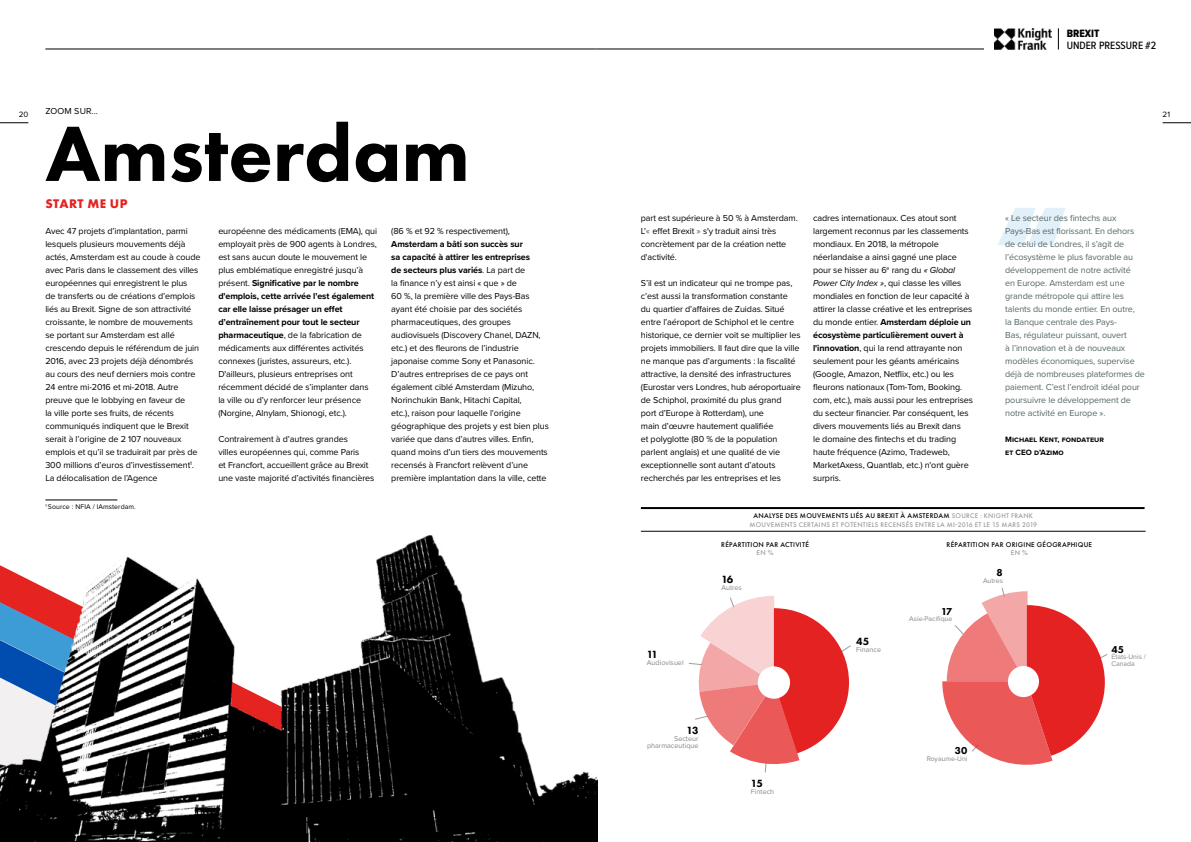
<style>
.page{position:relative;width:1191px;height:842px;background:#fff}
.page>*{position:absolute;margin:0;border:0;box-sizing:border-box;transform-origin:0 0}
.t1{font:800 100px "Futura LT";color:#c5e1f3}
.t2{font:800 81.2px "Futura PT";color:#000}
.t3{font:700 13px "Futura PT";letter-spacing:.035em;color:#e52321}
.t4{font:500 11px "Proxima Nova Cond";color:#000}
.t5{font:11px "Proxima Nova Cond Extrabld";color:#000}
.t6{font:800 10.8px "Futura PT";letter-spacing:-.095em;color:#000}
.t7{font:800 10.4px "Futura PT";color:#000}
.t8{font:9px/13px "Proxima Nova";letter-spacing:-.01em;color:#000}
.t9{font:9px/13px "Proxima Nova";letter-spacing:-.01em;color:#546666}
.t10{font:700 8px/13px "Proxima Nova";letter-spacing:.01em;color:#000}
.t11{font:8px "Proxima Nova";color:#000}
.t12{font:500 7.2px "Futura PT";letter-spacing:.035em;color:#000}
.t13{font:7.2px/7.2px "Proxima Nova";color:#878787;text-align:right}
.t14{font:500 7.2px "Futura PT";color:#9d9d9c}
.t15{font:500 7px "Futura PT";letter-spacing:.035em;color:#9d9d9c}
.t16{font:7px "Proxima Nova";letter-spacing:.01em;color:#000}
.t17{font:6.9px/6.9px "Proxima Nova";color:#878787}
.s1{font-weight:700}
.s2{font-size:9.5px;color:#546666}
.s3{font-style:italic}
.s4{font-size:7px;color:#9d9d9c}
</style>
<div class="page">
<svg style="left:0;top:122px;width:28px;height:1px"></svg>
<svg style="left:1162px;top:122px;width:29px;height:1px"></svg>
<hr style="left:595px;top:49px;width:389px;height:1px;background:#000">
<hr style="left:45px;top:49px;width:550px;height:1px;background:#000">
<img style="left:995px;top:28px;width:56px;height:21px">
<svg style="left:1058px;top:28px;width:1px;height:21px"></svg>
<svg style="left:688px;top:596px;width:163px;height:177px"></svg>
<div style="left:757px;top:666px;width:33px;height:33px;background:#fff;border-radius:50%"></div>
<svg style="left:942px;top:587px;width:166px;height:178px"></svg>
<div style="left:1008px;top:666px;width:31px;height:31px;background:#fff;border-radius:50%"></div>
<hr style="left:641px;top:531px;width:504px;height:1px;background:#000">
<hr style="left:641px;top:507px;width:503px;height:2px;background:#000">
<img style="left:0;top:499px;width:597px;height:343px">
<p class="t5" style="left:1066px;top:25px;width:34px">BREXIT</p>
<p class="t4" style="left:1066px;top:37px;width:91px">UNDER PRESSURE #2</p>
<p class="t8" style="left:45px;top:104px;width:54px">ZOOM SUR...</p>
<p class="t11" style="left:19px;top:108px;width:11px">20</p>
<p class="t11" style="left:1162px;top:108px;width:9px">21</p>
<h2 class="t2" style="left:45px;top:103px;width:426px">Amsterdam</h2>
<h3 class="t3" style="left:45px;top:195px;width:84px">START ME UP</h3>
<p class="t8" style="left:45px;top:224px;width:157px">Avec 47 projets d’implantation, parmi lesquels plusieurs mouvements déjà actés, Amsterdam est au coude à coude avec Paris dans le classement des villes européennes qui enregistrent le plus<br>de transferts ou de créations d’emplois liés au Brexit. Signe de son attractivité croissante, le nombre de mouvements se portant sur Amsterdam est allé crescendo depuis le référendum de juin 2016, avec 23 projets déjà dénombrés au cours des neuf derniers mois contre 24 entre mi-2016 et mi-2018. Autre preuve que le lobbying en faveur de<br>la ville porte ses fruits, de récents communiqués indiquent que le Brexit serait à l’origine de 2 107 nouveaux emplois et qu’il se traduirait par près de 300 millions d’euros d’investissement<sup>1</sup>.<br>La délocalisation de l’Agence</p>
<p class="t8" style="left:218px;top:224px;width:160px">européenne des médicaments (EMA), qui employait près de 900 agents à Londres, est sans aucun doute le mouvement le plus emblématique enregistré jusqu’à présent. <span class="s1">Significative par le nombre d'emplois, cette arrivée l'est également car elle laisse présager un effet d’entraînement pour tout le secteur pharmaceutique</span>, de la fabrication de médicaments aux différentes activités connexes (juristes, assureurs, etc.).<br>D'ailleurs, plusieurs entreprises ont récemment décidé de s’implanter dans la ville ou d’y renforcer leur présence (Norgine, Alnylam, Shionogi, etc.).</p>
<p class="t8" style="left:218px;top:432px;width:158px">Contrairement à d’autres grandes<br>villes européennes qui, comme Paris<br>et Francfort, accueillent grâce au Brexit une vaste majorité d’activités financières</p>
<p class="t16" style="left:45px;top:501px;width:92px"><sup>1</sup> Source : NFIA / IAmsterdam.</p>
<p class="t8" style="left:391px;top:224px;width:120px">(86 % et 92 % respectivement),</p>
<p class="t8" style="left:391px;top:237px;width:159px"><span class="s1">Amsterdam a bâti son succès sur<br>sa capacité à attirer les entreprises<br>de secteurs plus variés</span>. La part de<br>la finance n’y est ainsi « que » de<br>60 %, la première ville des Pays-Bas ayant été choisie par des sociétés pharmaceutiques, des groupes audiovisuels (Discovery Chanel, DAZN, etc.) et des fleurons de l’industrie japonaise comme Sony et Panasonic.<br>D’autres entreprises de ce pays ont également ciblé Amsterdam (Mizuho, Norinchukin Bank, Hitachi Capital,<br>etc.), raison pour laquelle l’origine géographique des projets y est bien plus variée que dans d’autres villes. Enfin, quand moins d’un tiers des mouvements recensés à Francfort relèvent d’une première implantation dans la ville, cette</p>
<p class="t8" style="left:641px;top:211px;width:158px">part est supérieure à 50 % à Amsterdam.<br>L'<span class="s2">«</span> effet Brexit <span class="s2">»</span> s'y traduit ainsi très concrètement par de la création nette d'activité.</p>
<p class="t8" style="left:641px;top:276px;width:161px">S’il est un indicateur qui ne trompe pas, c’est aussi la transformation constante<br>du quartier d’affaires de Zuidas. Situé entre l’aéroport de Schiphol et le centre historique, ce dernier voit se multiplier les projets immobiliers. Il faut dire que la ville ne manque pas d’arguments : la fiscalité attractive, la densité des infrastructures (Eurostar vers Londres, hub aéroportuaire de Schiphol, proximité du plus grand<br>port d’Europe à Rotterdam), une<br>main d’œuvre hautement qualifiée<br>et polyglotte (80 % de la population parlent anglais) et une qualité de vie exceptionnelle sont autant d’atouts recherchés par les entreprises et les</p>
<h1 class="t1" style="left:992px;top:182px;width:80px">“</h1>
<p class="t8" style="left:813px;top:211px;width:161px">cadres internationaux. Ces atout sont largement reconnus par les classements mondiaux. En 2018, la métropole néerlandaise a ainsi gagné une place pour se hisser au 6<sup>e</sup> rang du <span class="s3">« Global Power City Index »</span>, qui classe les villes mondiales en fonction de leur capacité à attirer la classe créative et les entreprises du monde entier. <span class="s1">Amsterdam déploie un écosystème particulièrement ouvert à l'innovation</span>, qui la rend attrayante non seulement pour les géants américains (Google, Amazon, Netflix, etc.) ou les fleurons nationaux (Tom-Tom, Booking. com, etc.), mais aussi pour les entreprises du secteur financier. Par conséquent, les divers mouvements liés au Brexit dans<br>le domaine des fintechs et du trading haute fréquence (Azimo, Tradeweb, MarketAxess, Quantlab, etc.) n'ont guère surpris.</p>
<p class="t9" style="left:1005px;top:211px;width:141px">« Le secteur des fintechs aux<br>Pays-Bas est florissant. En dehors de celui de Londres, il s’agit de l’écosystème le plus favorable au développement de notre activité<br>en Europe. Amsterdam est une grande métropole qui attire les talents du monde entier. En outre,<br>la Banque centrale des Pays-<br>Bas, régulateur puissant, ouvert<br>à l’innovation et à de nouveaux modèles économiques, supervise déjà de nombreuses plateformes de paiement. C’est l’endroit idéal pour poursuivre le développement de notre activité en Europe ».</p>
<p class="t10" style="left:1005px;top:433px;width:100px">Michael Kent, fondateur et CEO d’Azimo</p>
<p class="t12" style="left:753px;top:512px;width:281px">ANALYSE DES MOUVEMENTS LIÉS AU BREXIT À AMSTERDAM <span class="s4">SOURCE : KNIGHT FRANK</span></p>
<p class="t15" style="left:749px;top:520px;width:289px">MOUVEMENTS CERTAINS ET POTENTIELS RECENSÉS ENTRE LA MI-2016 ET LE 15 MARS 2019</p>
<p class="t12" style="left:721px;top:540px;width:89px">RÉPARTITION PAR ACTIVITÉ</p>
<p class="t14" style="left:756px;top:549px;width:19px">EN %</p>
<p class="t12" style="left:946px;top:540px;width:147px">RÉPARTITION PAR ORIGINE GÉOGRAPHIQUE</p>
<p class="t14" style="left:1011px;top:549px;width:19px">EN %</p>
<p class="t6" style="left:647px;top:647px;width:12px">11</p>
<p class="t13" style="left:647px;top:659px;width:38px">Audiovisuel</p>
<p class="t6" style="left:721px;top:573px;width:14px">16</p>
<p class="t13" style="left:721px;top:584px;width:22px">Autres</p>
<p class="t6" style="left:686px;top:723px;width:13px">13</p>
<p class="t13" style="left:647px;top:735px;width:53px">Secteur pharmaceutique</p>
<p class="t6" style="left:751px;top:777px;width:13px">15</p>
<p class="t13" style="left:751px;top:788px;width:25px">Fintech</p>
<p class="t6" style="left:856px;top:634px;width:14px">45</p>
<p class="t13" style="left:856px;top:645px;width:26px">Finance</p>
<p class="t7" style="left:941px;top:604px;width:13px">17</p>
<p class="t17" style="left:909px;top:615px;width:45px">Asie-Pacifique</p>
<p class="t7" style="left:996px;top:566px;width:8px">8</p>
<p class="t17" style="left:983px;top:577px;width:21px">Autres</p>
<p class="t7" style="left:955px;top:744px;width:14px">30</p>
<p class="t17" style="left:926px;top:755px;width:42px">Royaume-Uni</p>
<p class="t7" style="left:1111px;top:642px;width:14px">45</p>
<p class="t17" style="left:1111px;top:653px;width:36px">États-Unis /<br>Canada</p>
</div>
